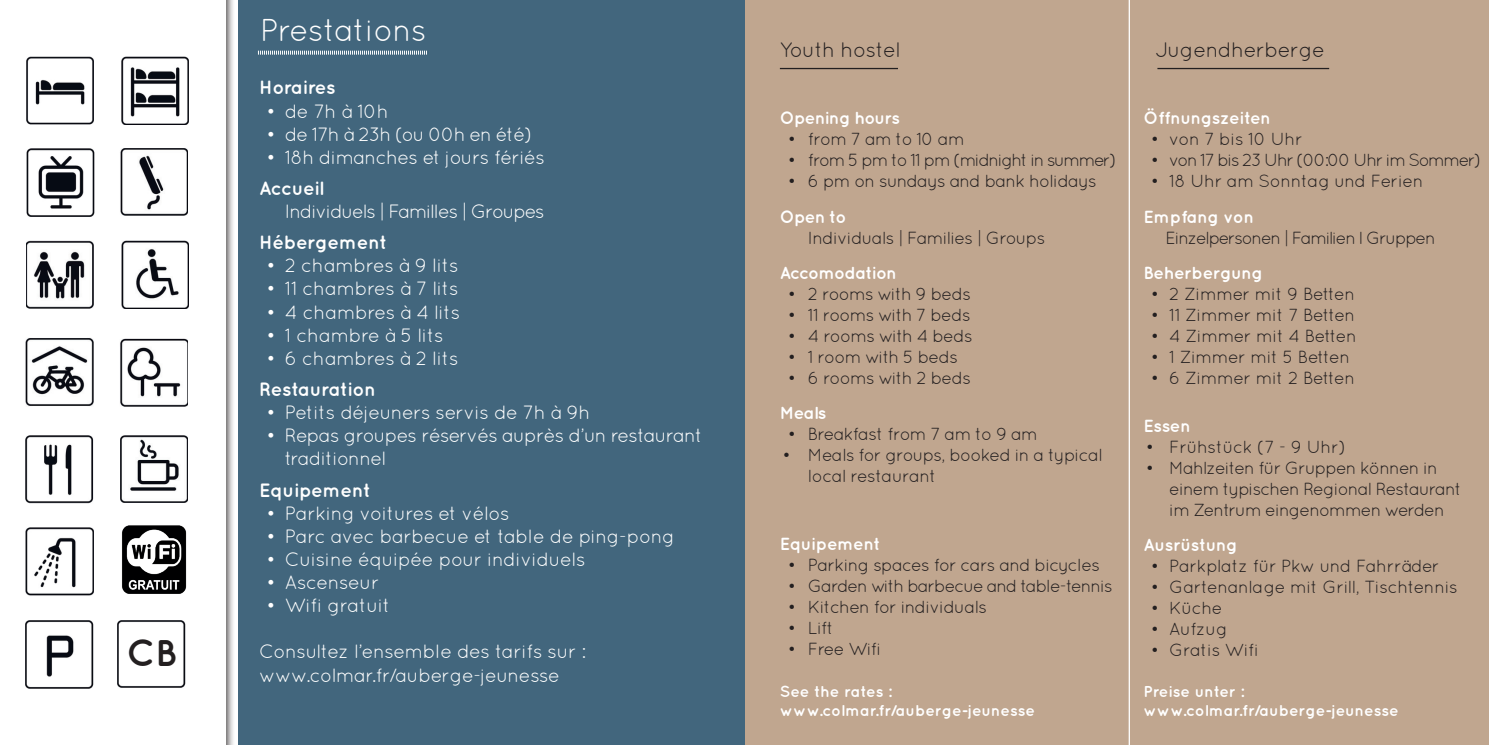
<style>
.page{position:relative;width:1489px;height:745px;background:#fff}
.page>*{position:absolute;margin:0;border:0;box-sizing:border-box;transform-origin:0 0}
.t1{font:700 36.93px "Quicksand";color:#231f20}
.t2{font:31.5px "Quicksand";letter-spacing:-.02em;color:#fff}
.t3{font:21px "Quicksand";letter-spacing:-.02em;color:#231f20}
.t4{font:19.25px/23.1px "Quicksand";letter-spacing:-.02em;color:#fff}
.t5{font:19.25px/23.1px "Quicksand";letter-spacing:-.04em;color:#fff}
.t6{font:700 19.25px "Quicksand";letter-spacing:-.02em;color:#fff}
.t7{font:19.25px "Quicksand";letter-spacing:-.06em;color:#fff}
.t8{font:19.25px "Quicksand";letter-spacing:-.05em;color:#fff}
.t9{font:17.5px/21px "Quicksand";letter-spacing:-.04em;color:#231f20}
.t10{font:17.5px "Quicksand";letter-spacing:-.02em;color:#231f20}
.t11{font:700 17.5px "Quicksand";letter-spacing:-.03em;color:#fff}
.t12{font:17.5px "Quicksand";letter-spacing:-.08em;color:#231f20}
.t13{font:17.5px "Quicksand";letter-spacing:-.06em;color:#231f20}
.t14{font:17.5px "Quicksand";letter-spacing:-.07em;color:#231f20}
.t15{font:700 15.75px/18.9px "Quicksand";color:#fff}
</style>
<div class="page">
<div style="left:746px;top:0;width:742px;height:744px;background:#c0a68f"></div>
<div style="left:238px;top:0;width:506px;height:744px;background:#42667d"></div>
<hr style="left:1128px;top:0;width:1px;height:744px;background:#fff">
<hr style="left:779px;top:68px;width:119px;height:1px;background:#231f20">
<hr style="left:1157px;top:68px;width:171px;height:1px;background:#231f20">
<svg style="left:258px;top:51px;width:169px;height:4px"></svg>
<div style="left:0;top:0;width:235px;height:744px;background:#231f20;opacity:.75"></div>
<div style="left:0;top:0;width:225px;height:744px;background:#fff"></div>
<img style="left:27px;top:57px;width:67px;height:67px">
<img style="left:25px;top:338px;width:69px;height:68px">
<img style="left:26px;top:620px;width:68px;height:68px">
<img style="left:122px;top:525px;width:65px;height:69px">
<img style="left:120px;top:338px;width:68px;height:68px">
<img style="left:26px;top:241px;width:67px;height:67px">
<img style="left:120px;top:148px;width:68px;height:68px">
<img style="left:25px;top:527px;width:68px;height:69px">
<img style="left:25px;top:435px;width:68px;height:67px">
<img style="left:120px;top:435px;width:68px;height:67px">
<img style="left:26px;top:148px;width:69px;height:68px">
<img style="left:121px;top:240px;width:67px;height:68px">
<img style="left:121px;top:57px;width:67px;height:67px">
<img style="left:118px;top:620px;width:68px;height:67px">
<div style="left:128px;top:629px;width:43px;height:50px;background:#fff"></div>
<h1 class="t1" style="left:127px;top:630px;width:52px">CB</h1>
<h2 class="t2" style="left:260px;top:12px;width:168px">Prestations</h2>
<p class="t6" style="left:259px;top:76px;width:78px">Horaires</p>
<p class="t4" style="left:266px;top:99px;width:124px">• de 7h à 10h</p>
<p class="t8" style="left:266px;top:123px;width:267px">• de 17h à 23h (ou 00h en été)</p>
<p class="t4" style="left:266px;top:145px;width:280px">• 18h dimanches et jours fériés</p>
<p class="t6" style="left:259px;top:176px;width:66px">Accueil</p>
<p class="t7" style="left:285px;top:200px;width:261px">Individuels | Familles | Groupes</p>
<p class="t6" style="left:259px;top:231px;width:129px">Hébergement</p>
<p class="t4" style="left:266px;top:254px;width:193px">• 2 chambres à 9 lits</p>
<p class="t4" style="left:266px;top:277px;width:193px">• 11 chambres à 7 lits</p>
<p class="t4" style="left:266px;top:300px;width:195px">• 4 chambres à 4 lits</p>
<p class="t4" style="left:266px;top:323px;width:179px">• 1 chambre à 5 lits</p>
<p class="t4" style="left:266px;top:346px;width:193px">• 6 chambres à 2 lits</p>
<p class="t6" style="left:259px;top:377px;width:118px">Restauration</p>
<p class="t4" style="left:266px;top:400px;width:325px">• Petits déjeuners servis de 7h à 9h</p>
<p class="t5" style="left:285px;top:423px;width:419px;text-indent:-18px">• Repas groupes réservés auprès d’un restaurant traditionnel</p>
<p class="t6" style="left:259px;top:478px;width:113px">Equipement</p>
<p class="t4" style="left:266px;top:501px;width:244px">• Parking voitures et vélos</p>
<p class="t4" style="left:266px;top:524px;width:410px">• Parc avec barbecue et table de ping-pong</p>
<p class="t4" style="left:266px;top:547px;width:320px">• Cuisine équipée pour individuels</p>
<p class="t4" style="left:266px;top:570px;width:114px">• Ascenseur</p>
<p class="t4" style="left:266px;top:593px;width:125px">• Wifi gratuit</p>
<p class="t4" style="left:259px;top:639px;width:328px">Consultez l’ensemble des tarifs sur : www.colmar.fr/auberge-jeunesse</p>
<p class="t3" style="left:779px;top:38px;width:122px">Youth hostel</p>
<p class="t3" style="left:1155px;top:38px;width:171px">Jugendherberge</p>
<p class="t11" style="left:779px;top:108px;width:122px">Opening hours</p>
<p class="t9" style="left:787px;top:128px;width:178px">• from 7 am to 10 am</p>
<p class="t12" style="left:787px;top:150px;width:330px">• from 5 pm to 11 pm (midnight in summer)</p>
<p class="t9" style="left:787px;top:170px;width:310px">• 6 pm on sundays and bank holidays</p>
<p class="t11" style="left:779px;top:206px;width:68px">Open to</p>
<p class="t9" style="left:807px;top:226px;width:239px">Individuals | Families | Groups</p>
<p class="t11" style="left:779px;top:262px;width:119px">Accomodation</p>
<p class="t9" style="left:787px;top:282px;width:184px">• 2 rooms with 9 beds</p>
<p class="t9" style="left:787px;top:303px;width:184px">• 11 rooms with 7 beds</p>
<p class="t9" style="left:787px;top:324px;width:186px">• 4 rooms with 4 beds</p>
<p class="t9" style="left:787px;top:345px;width:171px">• 1 room with 5 beds</p>
<p class="t9" style="left:787px;top:366px;width:184px">• 6 rooms with 2 beds</p>
<p class="t11" style="left:779px;top:402px;width:48px">Meals</p>
<p class="t9" style="left:787px;top:422px;width:251px">• Breakfast from 7 am to 9 am</p>
<p class="t9" style="left:807px;top:443px;width:296px;text-indent:-25px">• Meals for groups, booked in a typical local restaurant</p>
<p class="t11" style="left:779px;top:533px;width:102px">Equipement</p>
<p class="t9" style="left:787px;top:554px;width:314px">• Parking spaces for cars and bicycles</p>
<p class="t13" style="left:787px;top:575px;width:326px">• Garden with barbecue and table-tennis</p>
<p class="t9" style="left:787px;top:596px;width:200px">• Kitchen for individuals</p>
<p class="t9" style="left:787px;top:617px;width:48px">• Lift</p>
<p class="t9" style="left:787px;top:638px;width:95px">• Free Wifi</p>
<p class="t15" style="left:779px;top:681px;width:257px">See the rates : www.colmar.fr/auberge-jeunesse</p>
<p class="t11" style="left:1143px;top:108px;width:129px">Öffnungszeiten</p>
<p class="t10" style="left:1150px;top:129px;width:153px">• von 7 bis 10 Uhr</p>
<p class="t12" style="left:1150px;top:150px;width:332px">• von 17 bis 23 Uhr (00:00 Uhr im Sommer)</p>
<p class="t10" style="left:1150px;top:171px;width:274px">• 18 Uhr am Sonntag und Ferien</p>
<p class="t11" style="left:1143px;top:206px;width:112px">Empfang von</p>
<p class="t14" style="left:1165px;top:227px;width:271px">Einzelpersonen | Familien l Gruppen</p>
<p class="t11" style="left:1143px;top:262px;width:121px">Beherbergung</p>
<p class="t10" style="left:1150px;top:283px;width:206px">• 2 Zimmer mit 9 Betten</p>
<p class="t10" style="left:1150px;top:304px;width:206px">• 11 Zimmer mit 7 Betten</p>
<p class="t10" style="left:1150px;top:325px;width:207px">• 4 Zimmer mit 4 Betten</p>
<p class="t10" style="left:1150px;top:346px;width:201px">• 1 Zimmer mit 5 Betten</p>
<p class="t10" style="left:1150px;top:367px;width:206px">• 6 Zimmer mit 2 Betten</p>
<p class="t11" style="left:1143px;top:415px;width:49px">Essen</p>
<p class="t10" style="left:1145px;top:436px;width:201px">• Frühstück (7 - 9 Uhr)</p>
<p class="t9" style="left:1169px;top:456px;width:294px;text-indent:-23px">• Mahlzeiten für Gruppen können in einem typischen Regional Restaurant im Zentrum eingenommen werden</p>
<p class="t11" style="left:1143px;top:534px;width:96px">Ausrüstung</p>
<p class="t10" style="left:1150px;top:555px;width:290px">• Parkplatz für Pkw und Fahrräder</p>
<p class="t10" style="left:1150px;top:576px;width:308px">• Gartenanlage mit Grill, Tischtennis</p>
<p class="t9" style="left:1150px;top:596px;width:73px">• Küche</p>
<p class="t9" style="left:1150px;top:617px;width:78px">• Aufzug</p>
<p class="t10" style="left:1150px;top:639px;width:110px">• Gratis Wifi</p>
<p class="t15" style="left:1143px;top:681px;width:257px">Preise unter : www.colmar.fr/auberge-jeunesse</p>
</div>
